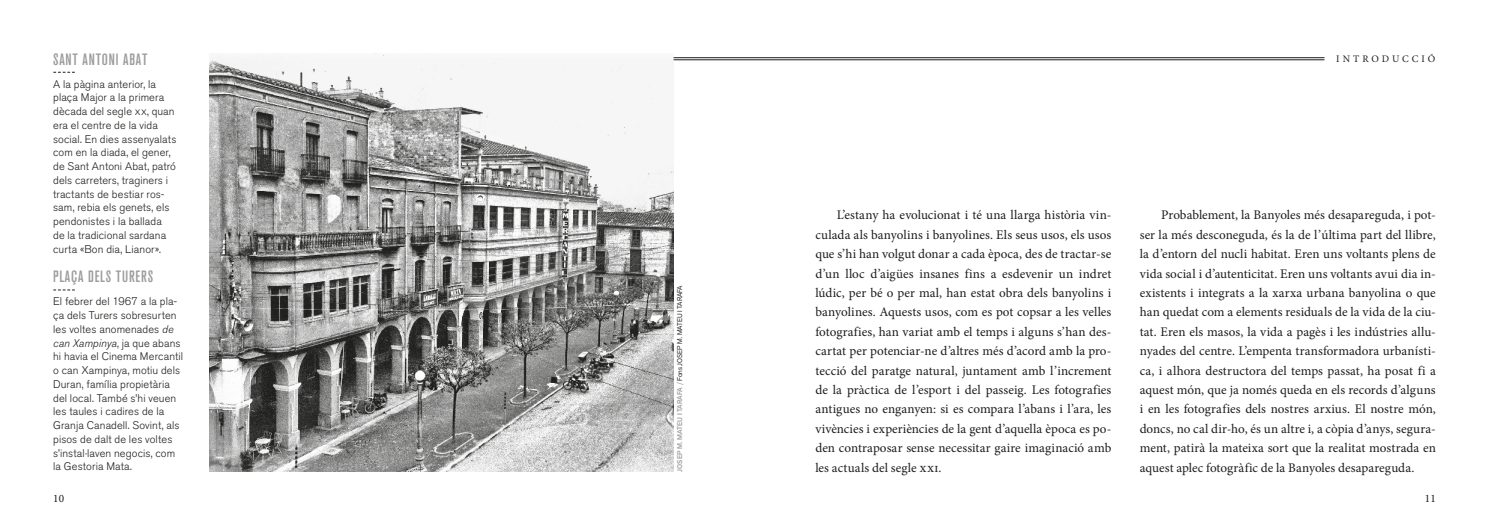
<style>
.page{position:relative;width:1489px;height:525px;background:#fff}
.page>*{position:absolute;margin:0;border:0;box-sizing:border-box;transform-origin:0 0}
.t1{font:500 condensed 16.25px "Akzidenz Grotesk BQ";letter-spacing:.05em;color:#9d9d9d}
.t2{font:13.12px/19.4px "Minion Pro";letter-spacing:.005em;color:#1d1d1b;text-align:justify}
.t3{font:11.25px "Minion Pro";color:#1d1d1b}
.t4{font:300 11px/13.8px "Akzidenz Grotesk BQ";letter-spacing:.01em;color:#1d1d1b}
.t5{font:10px "Minion Pro";letter-spacing:.295em;color:#1d1d1b}
.t6{font:6.88px "Akzid Grtsk Next";color:#1d1d1b}
.s1{font-family:"Akzidenz Grotesk BQ Light SC";font-weight:400}
.s2{font-style:italic}
.s3{font-weight:500;color:#9d9d9d}
</style>
<div class="page">
<img style="left:209px;top:53px;width:464px;height:418px">
<hr style="left:673px;top:57px;width:651px;height:1px;background:#1d1d1b">
<hr style="left:673px;top:60px;width:651px;height:1px;background:#1d1d1b">
<svg style="left:53px;top:72px;width:22px;height:1px"></svg>
<svg style="left:53px;top:289px;width:22px;height:1px"></svg>
<p class="t1" style="left:53px;top:50px;width:96px">SANT ANTONI ABAT</p>
<p class="t4" style="left:53px;top:77px;width:125px">A la pàgina anterior, la plaça Major a la primera dècada del segle <span class="s1">xx</span>, quan era el centre de la vida social. En dies assenyalats com en la diada, el gener, de Sant Antoni Abat, patró dels carreters, traginers i tractants de bestiar ros&shy;sam, rebia els genets, els pendonistes i la ballada<br>de la tradicional sardana curta «Bon dia, Lianor».</p>
<p class="t1" style="left:53px;top:267px;width:101px">PLAÇA DELS TURERS</p>
<p class="t4" style="left:53px;top:295px;width:131px">El febrer del 1967 a la pla&shy;ça dels Turers sobresurten les voltes anomenades <span class="s2">de can Xampinya</span>, ja que abans hi havia el Cinema Mercantil o can Xampinya, motiu dels<br>Duran, família propietària del local. També s’hi veuen les taules i cadires de la<br>Granja Canadell. Sovint, als pisos de dalt de les voltes s’instal·laven negocis, com la Gestoria Mata.</p>
<p class="t6" style="left:675px;top:471px;width:188px;rotate:-90deg"><span class="s3">JOSEP M. MATEU I TARAFA /</span> Fons JOSEP M. MATEU I TARAFA</p>
<p class="t5" style="left:1335px;top:52px;width:101px">INTRODUCCIÓ</p>
<p class="t2" style="left:815px;top:205px;width:297px;text-indent:21px">L’estany ha evolucionat i té una llarga història vin&shy;culada als banyolins i banyolines. Els seus usos, els usos que s’hi han volgut donar a cada època, des de tractar-se d’un lloc d’aigües insanes fins a esdevenir un indret lúdic, per bé o per mal, han estat obra dels banyolins i banyolines. Aquests usos, com es pot copsar a les velles fotografies, han variat amb el temps i alguns s’han des&shy;cartat per potenciar-ne d’altres més d’acord amb la pro&shy;tecció del paratge natural, juntament amb l’increment de la pràctica de l’esport i del passeig. Les fotografies antigues no enganyen: si es compara l’abans i l’ara, les vivències i experiències de la gent d’aquella època es po&shy;den contraposar sense necessitar gaire imaginació amb les actuals del segle xxi.</p>
<p class="t2" style="left:1139px;top:205px;width:297px;text-indent:21px">Probablement, la Banyoles més desapareguda, i pot&shy;ser la més desconeguda, és la de l’última part del llibre, la d’entorn del nucli habitat. Eren uns voltants plens de vida social i d’autenticitat. Eren uns voltants avui dia in&shy;existents i integrats a la xarxa urbana banyolina o que han quedat com a elements residuals de la vida de la ciu&shy;tat. Eren els masos, la vida a pagès i les indústries allu&shy;nyades del centre. L’empenta transformadora urbanísti&shy;ca, i alhora destructora del temps passat, ha posat fi a aquest món, que ja només queda en els records d’alguns i en les fotografies dels nostres arxius. El nostre món, doncs, no cal dir-ho, és un altre i, a còpia d’anys, segura&shy;ment, patirà la mateixa sort que la realitat mostrada en aquest aplec fotogràfic de la Banyoles desapareguda.</p>
<p class="t3" style="left:53px;top:491px;width:12px">10</p>
<p class="t3" style="left:1424px;top:491px;width:12px">11</p>
</div>
